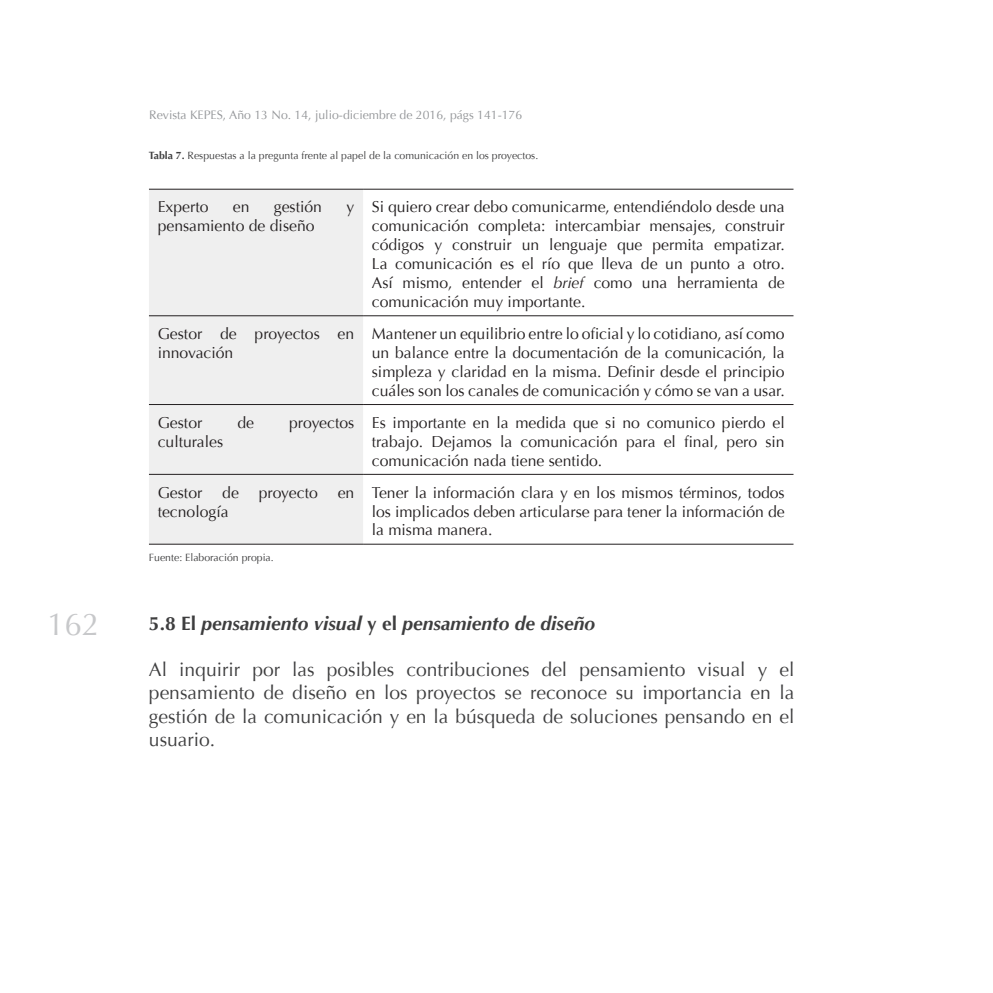
<style>
.page{position:relative;width:993px;height:993px;background:#fff}
.page>*{position:absolute;margin:0;border:0;box-sizing:border-box;transform-origin:0 0}
.t1{font:31.5px "Optima";color:#c7c8ca}
.t2{font:19.25px/23.1px "Optima";color:#3e3e3f;text-align:justify}
.t3{font:italic 700 19.25px "Optima";color:#3e3e3f}
.t4{font:15.75px/18.9px "Optima";color:#231f20;text-align:justify}
.t5{font:12.25px "Optima";color:#939598}
.t6{font:10.5px "Optima";color:#3e3e3f}
.s1{font-weight:700}
.s2{font-style:italic}
.s3{font-style:normal}
</style>
<div class="page">
<div style="left:149px;top:190px;width:214px;height:353px;background:#efefef"></div>
<hr style="left:149px;top:189px;width:214px;height:1px;background:#231f20">
<hr style="left:363px;top:189px;width:430px;height:1px;background:#231f20">
<hr style="left:149px;top:315px;width:214px;height:1px;background:#231f20">
<hr style="left:363px;top:315px;width:430px;height:1px;background:#231f20">
<hr style="left:149px;top:404px;width:214px;height:1px;background:#231f20">
<hr style="left:363px;top:404px;width:430px;height:1px;background:#231f20">
<hr style="left:149px;top:474px;width:214px;height:1px;background:#231f20">
<hr style="left:363px;top:474px;width:430px;height:1px;background:#231f20">
<hr style="left:149px;top:543px;width:214px;height:1px;background:#231f20">
<hr style="left:363px;top:543px;width:430px;height:1px;background:#231f20">
<h1 class="t1" style="left:47px;top:606px;width:54px">162</h1>
<p class="t5" style="left:149px;top:108px;width:374px">Revista KEPES, Año 13 No. 14, julio-diciembre de 2016, págs 141-176</p>
<p class="t6" style="left:149px;top:149px;width:391px"><span class="s1">Tabla 7.</span> Respuestas a la pregunta frente al papel de la comunicación en los proyectos.</p>
<p class="t4" style="left:158px;top:198px;width:52px">Experto</p>
<p class="t4" style="left:233px;top:198px;width:18px">en</p>
<p class="t4" style="left:274px;top:198px;width:50px">gestión</p>
<p class="t4" style="left:346px;top:198px;width:9px">y</p>
<p class="t4" style="left:158px;top:217px;width:158px">pensamiento de diseño</p>
<p class="t4" style="left:372px;top:198px;width:414px">Si quiero crear debo comunicarme, entendiéndolo desde una comunicación completa: intercambiar mensajes, construir códigos y construir un lenguaje que permita empatizar.<br>La comunicación es el río que lleva de un punto a otro.<br>Así mismo, entender el <span class="s2">brief</span> como una herramienta de comunicación muy importante.</p>
<p class="t4" style="left:158px;top:324px;width:198px">Gestor de proyectos en innovación</p>
<p class="t4" style="left:372px;top:324px;width:414px">Mantener un equilibrio entre lo oficial y lo cotidiano, así como un balance entre la documentación de la comunicación, la simpleza y claridad en la misma. Definir desde el principio cuáles son los canales de comunicación y cómo se van a usar.</p>
<p class="t4" style="left:158px;top:413px;width:46px">Gestor</p>
<p class="t4" style="left:237px;top:413px;width:18px">de</p>
<p class="t4" style="left:289px;top:413px;width:67px">proyectos</p>
<p class="t4" style="left:158px;top:432px;width:67px">culturales</p>
<p class="t4" style="left:372px;top:413px;width:414px">Es importante en la medida que si no comunico pierdo el trabajo. Dejamos la comunicación para el final, pero sin comunicación nada tiene sentido.</p>
<p class="t4" style="left:158px;top:483px;width:46px">Gestor</p>
<p class="t4" style="left:222px;top:483px;width:18px">de</p>
<p class="t4" style="left:259px;top:483px;width:61px">proyecto</p>
<p class="t4" style="left:337px;top:483px;width:18px">en</p>
<p class="t4" style="left:158px;top:502px;width:72px">tecnología</p>
<p class="t6" style="left:149px;top:551px;width:126px">Fuente: Elaboración propia.</p>
<p class="t4" style="left:372px;top:483px;width:414px">Tener la información clara y en los mismos términos, todos los implicados deben articularse para tener la información de la misma manera.</p>
<p class="t3" style="left:149px;top:612px;width:447px"><span class="s3">5.8 El</span> pensamiento visual <span class="s3">y el</span> pensamiento de diseño</p>
<p class="t2" style="left:149px;top:658px;width:646px">Al inquirir por las posibles contribuciones del pensamiento visual y el pensamiento de diseño en los proyectos se reconoce su importancia en la gestión de la comunicación y en la búsqueda de soluciones pensando en el usuario.</p>
</div>
